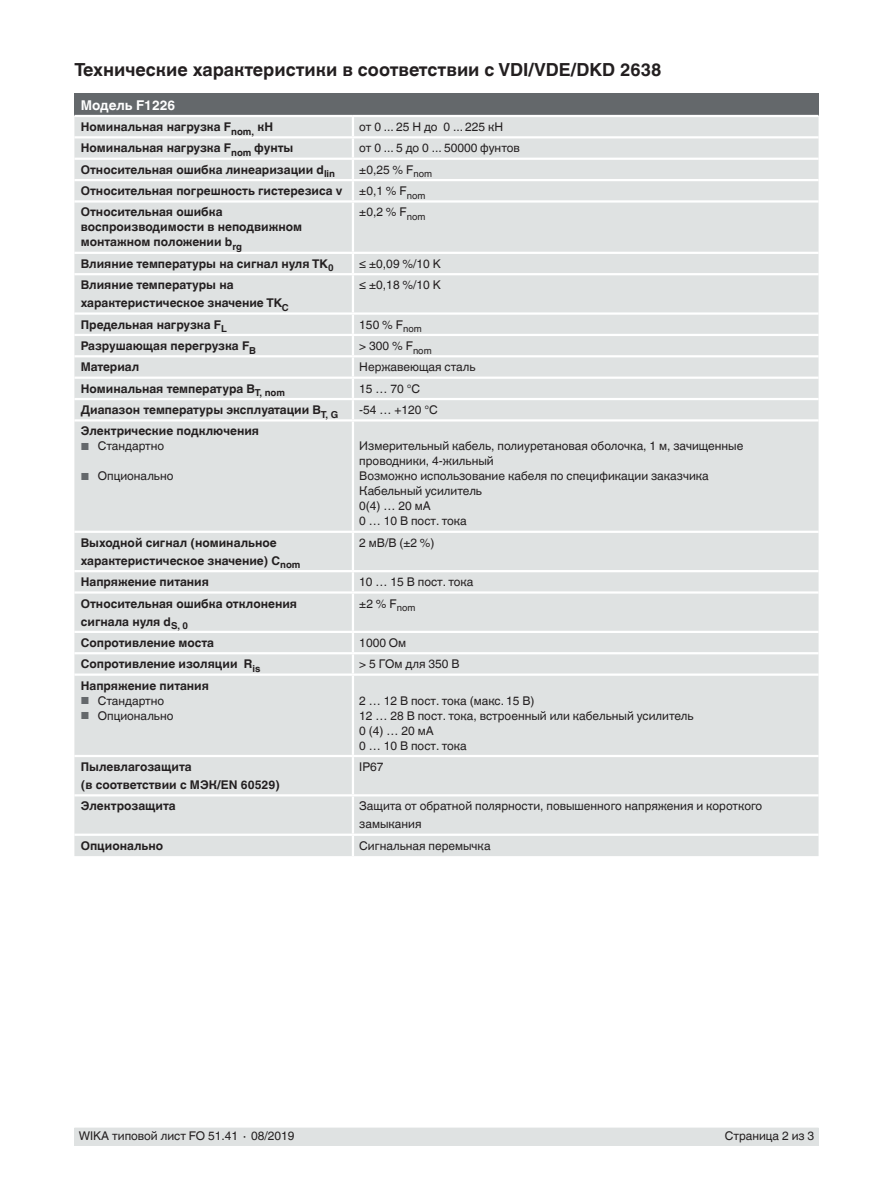
<style>
.page{position:relative;width:893px;height:1188px;background:#fff}
.page>*{position:absolute;margin:0;border:0;box-sizing:border-box;transform-origin:0 0}
.t1{font:700 18px "Helvetica World";color:#231f20}
.t2{font:700 13.5px "Helvetica World";color:#fff}
.t3{font:700 12px/18px "Helvetica World";color:#231f20}
.t4{font:12px/15px "Helvetica World";color:#231f20}
.s1{font-size:10.2px;color:#64686b}
</style>
<div class="page">
<div style="left:74px;top:1128px;width:745px;height:17px;background:#dfe2e2"></div>
<div style="left:74px;top:94px;width:745px;height:22px;background:#64686b"></div>
<div style="left:74px;top:117px;width:745px;height:739px;background:#dfe2e2"></div>
<hr style="left:74px;top:115px;width:279px;height:2px;background:#fff">
<svg style="left:352px;top:117px;width:2px;height:19px"></svg>
<hr style="left:353px;top:115px;width:466px;height:2px;background:#fff">
<hr style="left:74px;top:136px;width:279px;height:2px;background:#fff">
<hr style="left:352px;top:138px;width:2px;height:20px;background:#fff">
<hr style="left:353px;top:136px;width:466px;height:2px;background:#fff">
<hr style="left:74px;top:158px;width:279px;height:2px;background:#fff">
<hr style="left:353px;top:158px;width:466px;height:2px;background:#fff">
<hr style="left:74px;top:179px;width:279px;height:2px;background:#fff">
<svg style="left:352px;top:160px;width:2px;height:40px"></svg>
<hr style="left:353px;top:179px;width:466px;height:2px;background:#fff">
<hr style="left:74px;top:200px;width:279px;height:3px;background:#fff">
<hr style="left:352px;top:203px;width:2px;height:49px;background:#fff">
<hr style="left:353px;top:200px;width:466px;height:3px;background:#fff">
<hr style="left:74px;top:252px;width:279px;height:2px;background:#fff">
<svg style="left:352px;top:254px;width:2px;height:19px"></svg>
<hr style="left:353px;top:252px;width:466px;height:2px;background:#fff">
<hr style="left:74px;top:273px;width:279px;height:2px;background:#fff">
<hr style="left:352px;top:275px;width:2px;height:37px;background:#fff">
<hr style="left:353px;top:273px;width:466px;height:2px;background:#fff">
<hr style="left:74px;top:312px;width:279px;height:3px;background:#fff">
<hr style="left:353px;top:312px;width:466px;height:3px;background:#fff">
<hr style="left:74px;top:334px;width:279px;height:2px;background:#fff">
<svg style="left:352px;top:315px;width:2px;height:40px"></svg>
<hr style="left:353px;top:334px;width:466px;height:2px;background:#fff">
<hr style="left:74px;top:355px;width:279px;height:2px;background:#fff">
<hr style="left:352px;top:357px;width:2px;height:20px;background:#fff">
<hr style="left:353px;top:355px;width:466px;height:2px;background:#fff">
<hr style="left:74px;top:377px;width:279px;height:2px;background:#fff">
<hr style="left:353px;top:377px;width:466px;height:2px;background:#fff">
<hr style="left:74px;top:398px;width:279px;height:2px;background:#fff">
<svg style="left:352px;top:379px;width:2px;height:40px"></svg>
<hr style="left:353px;top:398px;width:466px;height:2px;background:#fff">
<hr style="left:74px;top:419px;width:279px;height:3px;background:#fff">
<hr style="left:352px;top:422px;width:2px;height:109px;background:#fff">
<hr style="left:353px;top:419px;width:466px;height:3px;background:#fff">
<hr style="left:74px;top:531px;width:279px;height:2px;background:#fff">
<hr style="left:352px;top:533px;width:2px;height:37px;background:#fff">
<hr style="left:353px;top:531px;width:466px;height:2px;background:#fff">
<hr style="left:74px;top:570px;width:279px;height:2px;background:#fff">
<svg style="left:352px;top:572px;width:2px;height:19px"></svg>
<hr style="left:353px;top:570px;width:466px;height:2px;background:#fff">
<hr style="left:74px;top:591px;width:279px;height:3px;background:#fff">
<hr style="left:352px;top:594px;width:2px;height:37px;background:#fff">
<hr style="left:353px;top:591px;width:466px;height:3px;background:#fff">
<hr style="left:74px;top:631px;width:279px;height:2px;background:#fff">
<svg style="left:352px;top:633px;width:2px;height:19px"></svg>
<hr style="left:353px;top:631px;width:466px;height:2px;background:#fff">
<hr style="left:74px;top:652px;width:279px;height:2px;background:#fff">
<hr style="left:352px;top:654px;width:2px;height:20px;background:#fff">
<hr style="left:353px;top:652px;width:466px;height:2px;background:#fff">
<hr style="left:74px;top:674px;width:279px;height:2px;background:#fff">
<hr style="left:352px;top:676px;width:2px;height:79px;background:#fff">
<hr style="left:353px;top:674px;width:466px;height:2px;background:#fff">
<hr style="left:74px;top:755px;width:279px;height:2px;background:#fff">
<hr style="left:352px;top:757px;width:2px;height:37px;background:#fff">
<hr style="left:353px;top:755px;width:466px;height:2px;background:#fff">
<hr style="left:74px;top:794px;width:279px;height:2px;background:#fff">
<hr style="left:353px;top:794px;width:466px;height:2px;background:#fff">
<hr style="left:352px;top:796px;width:2px;height:38px;background:#fff">
<hr style="left:74px;top:834px;width:279px;height:2px;background:#fff">
<hr style="left:353px;top:834px;width:466px;height:2px;background:#fff">
<hr style="left:352px;top:836px;width:2px;height:20px;background:#fff">
<h1 class="t1" style="left:74px;top:60px;width:589px">Технические характеристики в соответствии с VDI/VDE/DKD 2638</h1>
<p class="t2" style="left:81px;top:97px;width:96px">Модель F1226</p>
<p class="t3" style="left:81px;top:118px;width:194px">Номинальная нагрузка F<sub>nom,</sub> кН</p>
<p class="t4" style="left:359px;top:119px;width:146px">от 0 ... 25 Н до 0 ... 225 кН</p>
<p class="t3" style="left:81px;top:139px;width:214px">Номинальная нагрузка F<sub>nom</sub> фунты</p>
<p class="t4" style="left:359px;top:141px;width:162px">от 0 ... 5 до 0 ... 50000 фунтов</p>
<p class="t3" style="left:81px;top:161px;width:256px">Относительная ошибка линеаризации d<sub>lin</sub></p>
<p class="t4" style="left:359px;top:162px;width:74px">±0,25 % F<sub>nom</sub></p>
<p class="t3" style="left:81px;top:182px;width:263px">Относительная погрешность гистерезиса v</p>
<p class="t4" style="left:359px;top:183px;width:68px">±0,1 % F<sub>nom</sub></p>
<p class="t3" style="left:81px;top:205px;width:223px;line-height:15px">Относительная ошибка воспроизводимости в неподвижном монтажном положении b<sub>rg</sub></p>
<p class="t4" style="left:359px;top:205px;width:68px">±0,2 % F<sub>nom</sub></p>
<p class="t3" style="left:81px;top:255px;width:254px">Влияние температуры на сигнал нуля TK<sub>0</sub></p>
<p class="t4" style="left:359px;top:256px;width:83px">≤ ±0,09 %/10 K</p>
<p class="t3" style="left:81px;top:276px;width:210px">Влияние температуры на характеристическое значение TK<sub>C</sub></p>
<p class="t4" style="left:359px;top:278px;width:83px">≤ ±0,18 %/10 K</p>
<p class="t3" style="left:81px;top:315px;width:148px">Предельная нагрузка F<sub>L</sub></p>
<p class="t4" style="left:359px;top:317px;width:64px">150 % F<sub>nom</sub></p>
<p class="t3" style="left:81px;top:337px;width:177px">Разрушающая перегрузка F<sub>B</sub></p>
<p class="t4" style="left:359px;top:338px;width:74px">&gt; 300 % F<sub>nom</sub></p>
<p class="t3" style="left:81px;top:358px;width:60px">Материал</p>
<p class="t4" style="left:359px;top:360px;width:118px">Нержавеющая сталь</p>
<p class="t3" style="left:81px;top:380px;width:206px">Номинальная температура B<sub>T,</sub> <sub>nom</sub></p>
<p class="t4" style="left:359px;top:381px;width:62px">15 … 70 °C</p>
<p class="t3" style="left:81px;top:401px;width:259px">Диапазон температуры эксплуатации B<sub>T,</sub> <sub>G</sub></p>
<p class="t4" style="left:359px;top:402px;width:80px">-54 … +120 °C</p>
<p class="t3" style="left:81px;top:422px;width:180px">Электрические подключения</p>
<p class="t4" style="left:81px;top:439px;width:85px"><span class="s1">■</span> Стандартно</p>
<p class="t4" style="left:81px;top:469px;width:94px"><span class="s1">■</span> Опционально</p>
<p class="t4" style="left:359px;top:439px;width:386px">Измерительный кабель, полиуретановая оболочка, 1 м, зачищенные проводники, 4-жильный<br>Возможно использование кабеля по спецификации заказчика<br>Кабельный усилитель<br>0(4) … 20 мА<br>0 … 10 В пост. тока</p>
<p class="t3" style="left:81px;top:534px;width:221px">Выходной сигнал (номинальное характеристическое значение) C<sub>nom</sub></p>
<p class="t4" style="left:359px;top:535px;width:77px">2 мВ/В (±2 %)</p>
<p class="t3" style="left:81px;top:573px;width:130px">Напряжение питания</p>
<p class="t4" style="left:359px;top:575px;width:116px">10 … 15 В пост. тока</p>
<p class="t3" style="left:81px;top:594px;width:218px">Относительная ошибка отклонения сигнала нуля d<sub>S,</sub> <sub>0</sub></p>
<p class="t4" style="left:359px;top:596px;width:58px">±2 % F<sub>nom</sub></p>
<p class="t3" style="left:81px;top:634px;width:135px">Сопротивление моста</p>
<p class="t4" style="left:359px;top:635px;width:48px">1000 Ом</p>
<p class="t3" style="left:81px;top:655px;width:181px">Сопротивление изоляции R<sub>is</sub></p>
<p class="t4" style="left:359px;top:657px;width:102px">&gt; 5 ГОм для 350 В</p>
<p class="t3" style="left:81px;top:676px;width:130px">Напряжение питания</p>
<p class="t4" style="left:81px;top:693px;width:85px"><span class="s1">■</span> Стандартно</p>
<p class="t4" style="left:81px;top:708px;width:94px"><span class="s1">■</span> Опционально</p>
<p class="t4" style="left:359px;top:693px;width:336px">2 … 12 В пост. тока (макс. 15 В)<br>12 … 28 В пост. тока, встроенный или кабельный усилитель<br>0 (4) … 20 мА<br>0 … 10 В пост. тока</p>
<p class="t3" style="left:81px;top:758px;width:201px">Пылевлагозащита<br>(в соответствии с МЭК/EN 60529)</p>
<p class="t4" style="left:359px;top:759px;width:26px">IP67</p>
<p class="t3" style="left:81px;top:797px;width:96px">Электрозащита</p>
<p class="t4" style="left:359px;top:797px;width:405px;line-height:18px">Защита от обратной полярности, повышенного напряжения и короткого замыкания</p>
<p class="t3" style="left:81px;top:837px;width:84px">Опционально</p>
<p class="t4" style="left:359px;top:838px;width:133px">Сигнальная перемычка</p>
<p class="t4" style="left:79px;top:1129px;width:217px">WIKA типовой лист FO 51.41 ∙ 08/2019</p>
<p class="t4" style="left:725px;top:1129px;width:91px">Страница 2 из 3</p>
</div>
